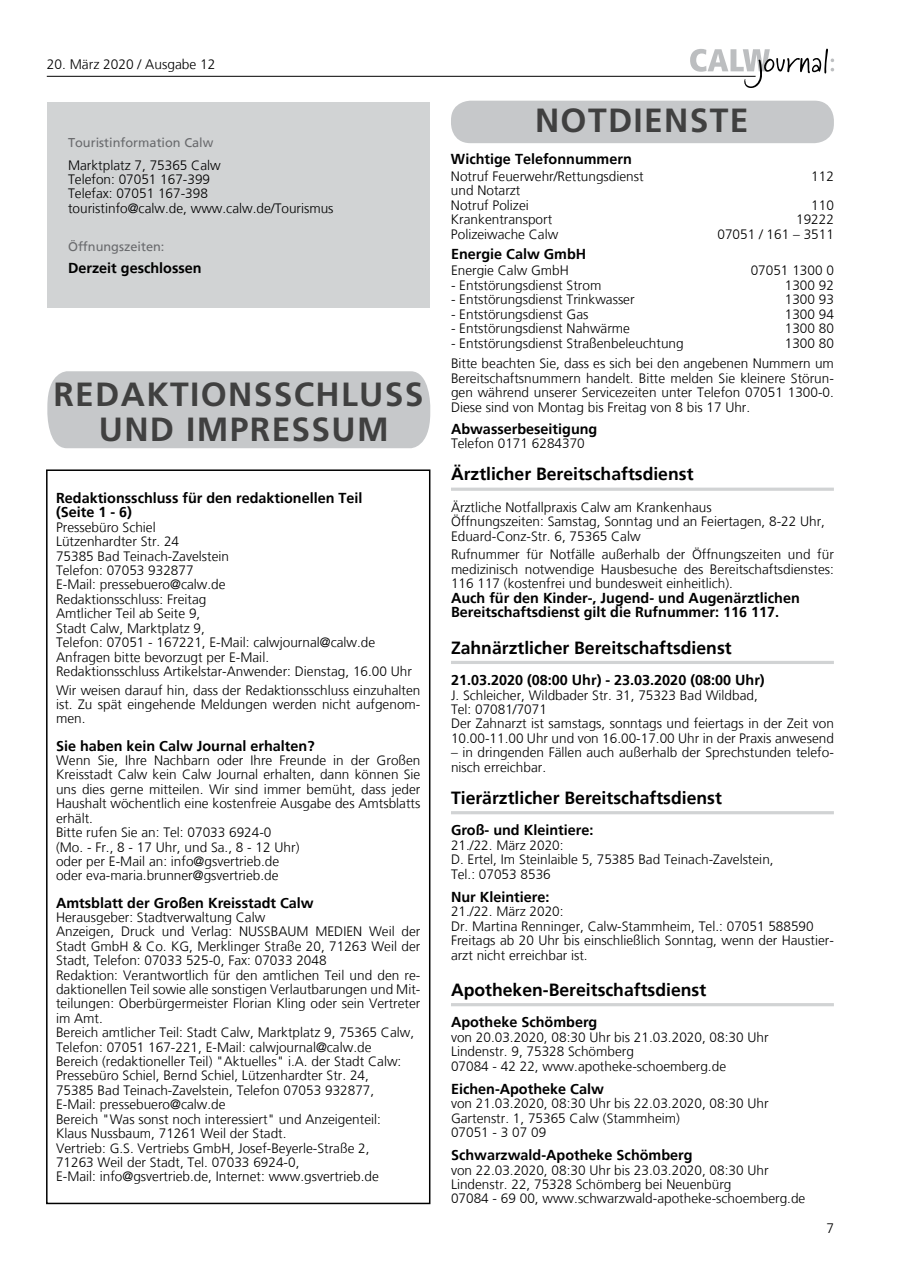
<style>
.page{position:relative;width:902px;height:1280px;background:#fff}
.page>*{position:absolute;margin:0;border:0;box-sizing:border-box;transform-origin:0 0}
.t1{font:700 33.6px/34.5px "Frutiger";letter-spacing:.04em;color:#404040;text-align:center}
.t2{font:700 17.55px "Frutiger";color:#000}
.t3{font:700 14.4px/14.4px "Frutiger";color:#000}
.t4{font:300 13.65px/14.4px "Frutiger";color:#000}
.t5{font:12.75px "Frutiger";color:#696a6d}
</style>
<div class="page">
<svg style="left:690px;top:48px;width:144px;height:40px"></svg>
<hr style="left:47px;top:76px;width:708px;height:1px;background:#000">
<hr style="left:451px;top:488px;width:382px;height:3px;background:#d1d3d4">
<hr style="left:451px;top:661px;width:382px;height:3px;background:#d1d3d4">
<hr style="left:451px;top:811px;width:382px;height:3px;background:#d1d3d4">
<hr style="left:451px;top:1003px;width:382px;height:3px;background:#d1d3d4">
<div style="left:451px;top:101px;width:382px;height:42px;background:#c6c8ca;border-radius:19px"></div>
<div style="left:47px;top:102px;width:382px;height:206px;background:#d1d3d4"></div>
<div style="left:46px;top:469px;width:384px;height:735px;border:2px solid #000"></div>
<div style="left:47px;top:371px;width:383px;height:77px;background:#c6c8ca"></div>
<p class="t4" style="left:47px;top:57px;width:170px">20. März 2020 / Ausgabe 12</p>
<p class="t5" style="left:68px;top:135px;width:147px">Touristinformation Calw</p>
<p class="t4" style="left:68px;top:158px;width:267px">Marktplatz 7, 75365 Calw<br>Telefon: 07051 167-399<br>Telefax: 07051 167-398<br>touristinfo@calw.de, www.calw.de/Tourismus</p>
<p class="t5" style="left:68px;top:239px;width:98px">Öffnungszeiten:</p>
<p class="t3" style="left:68px;top:260px;width:135px">Derzeit geschlossen</p>
<h1 class="t1" style="left:53px;top:377px;width:371px">REDAKTIONSSCHLUSS<br>UND IMPRESSUM</h1>
<p class="t3" style="left:56px;top:491px;width:308px">Redaktionsschluss für den redaktionellen Teil (Seite 1 - 6)</p>
<p class="t4" style="left:56px;top:520px;width:357px">Pressebüro Schiel<br>Lützenhardter Str. 24<br>75385 Bad Teinach-Zavelstein<br>Telefon: 07053 932877<br>E-Mail: pressebuero@calw.de<br>Redaktionsschluss: Freitag<br>Amtlicher Teil ab Seite 9,<br>Stadt Calw, Marktplatz 9,<br>Telefon: 07051 - 167221, E-Mail: calwjournal@calw.de Anfragen bitte bevorzugt per E-Mail.<br>Redaktionsschluss Artikelstar-Anwender: Dienstag, 16.00 Uhr</p>
<p class="t4" style="left:56px;top:683px;width:366px;text-align:justify">Wir weisen darauf hin, dass der Redaktionsschluss einzuhalten ist. Zu spät eingehende Meldungen werden nicht aufgenom&shy;men.</p>
<p class="t3" style="left:56px;top:738px;width:260px">Sie haben kein Calw Journal erhalten?</p>
<p class="t4" style="left:56px;top:753px;width:366px">Wenn Sie, Ihre Nachbarn oder Ihre Freunde in der Großen Kreisstadt Calw kein Calw Journal erhalten, dann können Sie uns dies gerne mitteilen. Wir sind immer bemüht, dass jeder Haushalt wöchentlich eine kostenfreie Ausgabe des Amtsblatts erhält.<br>Bitte rufen Sie an: Tel: 07033 6924-0<br>(Mo. - Fr., 8 - 17 Uhr, und Sa., 8 - 12 Uhr)<br>oder per E-Mail an: info@gsvertrieb.de<br>oder eva-maria.brunner@gsvertrieb.de</p>
<p class="t3" style="left:56px;top:895px;width:259px">Amtsblatt der Großen Kreisstadt Calw</p>
<p class="t4" style="left:56px;top:910px;width:366px">Herausgeber: Stadtverwaltung Calw<br>Anzeigen, Druck und Verlag: NUSSBAUM MEDIEN Weil der Stadt GmbH &amp; Co. KG, Merklinger Straße 20, 71263 Weil der Stadt, Telefon: 07033 525-0, Fax: 07033 2048<br>Redaktion: Verantwortlich für den amtlichen Teil und den re&shy;daktionellen Teil sowie alle sonstigen Verlautbarungen und Mit&shy;teilungen: Oberbürgermeister Florian Kling oder sein Vertreter im Amt.<br>Bereich amtlicher Teil: Stadt Calw, Marktplatz 9, 75365 Calw, Telefon: 07051 167-221, E-Mail: calwjournal@calw.de<br>Bereich (redaktioneller Teil) "Aktuelles" i.A. der Stadt Calw:<br>Pressebüro Schiel, Bernd Schiel, Lützenhardter Str. 24,<br>75385 Bad Teinach-Zavelstein, Telefon 07053 932877,<br>E-Mail: pressebuero@calw.de<br>Bereich "Was sonst noch interessiert" und Anzeigenteil:<br>Klaus Nussbaum, 71261 Weil der Stadt.<br>Vertrieb: G.S. Vertriebs GmbH, Josef-Beyerle-Straße 2,<br>71263 Weil der Stadt, Tel. 07033 6924-0,<br>E-Mail: info@gsvertrieb.de, Internet: www.gsvertrieb.de</p>
<h1 class="t1" style="left:535px;top:103px;width:215px">NOTDIENSTE</h1>
<p class="t3" style="left:451px;top:152px;width:182px">Wichtige Telefonnummern</p>
<p class="t4" style="left:451px;top:169px;width:194px">Notruf Feuerwehr/Rettungsdienst</p>
<p class="t4" style="left:811px;top:169px;width:24px">112</p>
<p class="t4" style="left:451px;top:183px;width:79px">und Notarzt<br>Notruf Polizei</p>
<p class="t4" style="left:811px;top:198px;width:24px">110</p>
<p class="t4" style="left:451px;top:212px;width:103px">Krankentransport</p>
<p class="t4" style="left:796px;top:212px;width:39px">19222</p>
<p class="t4" style="left:451px;top:227px;width:109px">Polizeiwache Calw</p>
<p class="t4" style="left:717px;top:227px;width:118px">07051 / 161 – 3511</p>
<p class="t3" style="left:451px;top:246px;width:137px">Energie Calw GmbH</p>
<p class="t4" style="left:451px;top:263px;width:119px">Energie Calw GmbH</p>
<p class="t4" style="left:750px;top:263px;width:85px">07051 1300 0</p>
<p class="t4" style="left:451px;top:278px;width:152px">- Entstörungsdienst Strom</p>
<p class="t4" style="left:784px;top:278px;width:51px">1300 92</p>
<p class="t4" style="left:451px;top:292px;width:185px">- Entstörungsdienst Trinkwasser</p>
<p class="t4" style="left:784px;top:292px;width:51px">1300 93</p>
<p class="t4" style="left:451px;top:307px;width:139px">- Entstörungsdienst Gas</p>
<p class="t4" style="left:784px;top:307px;width:51px">1300 94</p>
<p class="t4" style="left:451px;top:321px;width:180px">- Entstörungsdienst Nahwärme</p>
<p class="t4" style="left:784px;top:321px;width:51px">1300 80</p>
<p class="t4" style="left:451px;top:336px;width:234px">- Entstörungsdienst Straßenbeleuchtung</p>
<p class="t4" style="left:451px;top:332px;width:384px;line-height:20.9px;text-align:right">1300 80<br>Bitte beachten Sie, dass es sich bei den angebenen Nummern um</p>
<p class="t4" style="left:451px;top:371px;width:384px;text-align:justify">Bereitschaftsnummern handelt. Bitte melden Sie kleinere Störun&shy;gen während unserer Servicezeiten unter Telefon 07051 1300-0.<br>Diese sind von Montag bis Freitag von 8 bis 17 Uhr.</p>
<p class="t3" style="left:451px;top:422px;width:148px">Abwasserbeseitigung</p>
<p class="t4" style="left:451px;top:436px;width:135px">Telefon 0171 6284370</p>
<p class="t2" style="left:451px;top:464px;width:244px">Ärztlicher Bereitschaftsdienst</p>
<p class="t4" style="left:451px;top:500px;width:375px">Ärztliche Notfallpraxis Calw am Krankenhaus<br>Öffnungszeiten: Samstag, Sonntag und an Feiertagen, 8-22 Uhr,<br>Eduard-Conz-Str. 6, 75365 Calw</p>
<p class="t4" style="left:451px;top:547px;width:384px;text-align:justify">Rufnummer für Notfälle außerhalb der Öffnungszeiten und für medizinisch notwendige Hausbesuche des Bereitschaftsdienstes:<br>116 117 (kostenfrei und bundesweit einheitlich).</p>
<p class="t3" style="left:451px;top:590px;width:350px">Auch für den Kinder-, Jugend- und Augenärztlichen<br>Bereitschaftsdienst gilt die Rufnummer: 116 117.</p>
<p class="t2" style="left:451px;top:637px;width:282px">Zahnärztlicher Bereitschaftsdienst</p>
<p class="t3" style="left:451px;top:673px;width:315px">21.03.2020 (08:00 Uhr) - 23.03.2020 (08:00 Uhr)</p>
<p class="t4" style="left:451px;top:688px;width:384px">J. Schleicher, Wildbader Str. 31, 75323 Bad Wildbad,<br>Tel: 07081/7071<br>Der Zahnarzt ist samstags, sonntags und feiertags in der Zeit von 10.00-11.00 Uhr und von 16.00-17.00 Uhr in der Praxis anwesend</p>
<p class="t4" style="left:451px;top:745px;width:384px">– in dringenden Fällen auch außerhalb der Sprechstunden telefo&shy;nisch erreichbar.</p>
<p class="t2" style="left:451px;top:787px;width:272px">Tierärztlicher Bereitschaftsdienst</p>
<p class="t3" style="left:451px;top:823px;width:144px">Groß- und Kleintiere:</p>
<p class="t4" style="left:451px;top:838px;width:324px">21./22. März 2020:<br>D. Ertel, Im Steinlaible 5, 75385 Bad Teinach-Zavelstein,<br>Tel.: 07053 8536</p>
<p class="t3" style="left:451px;top:889px;width:100px">Nur Kleintiere:</p>
<p class="t4" style="left:451px;top:904px;width:384px">21./22. März 2020:<br>Dr. Martina Renninger, Calw-Stammheim, Tel.: 07051 588590<br>Freitags ab 20 Uhr bis einschließlich Sonntag, wenn der Haustier&shy;arzt nicht erreichbar ist.</p>
<p class="t2" style="left:451px;top:979px;width:257px">Apotheken-Bereitschaftsdienst</p>
<p class="t3" style="left:451px;top:1015px;width:148px">Apotheke Schömberg</p>
<p class="t4" style="left:451px;top:1030px;width:319px">von 20.03.2020, 08:30 Uhr bis 21.03.2020, 08:30 Uhr<br>Lindenstr. 9, 75328 Schömberg<br>07084 - 42 22, www.apotheke-schoemberg.de</p>
<p class="t3" style="left:451px;top:1081px;width:154px">Eichen-Apotheke Calw</p>
<p class="t4" style="left:451px;top:1096px;width:319px">von 21.03.2020, 08:30 Uhr bis 22.03.2020, 08:30 Uhr<br>Gartenstr. 1, 75365 Calw (Stammheim)<br>07051 - 3 07 09</p>
<p class="t3" style="left:451px;top:1148px;width:243px">Schwarzwald-Apotheke Schömberg</p>
<p class="t4" style="left:451px;top:1162px;width:356px">von 22.03.2020, 08:30 Uhr bis 23.03.2020, 08:30 Uhr<br>Lindenstr. 22, 75328 Schömberg bei Neuenbürg<br>07084 - 69 00, www.schwarzwald-apotheke-schoemberg.de</p>
<p class="t4" style="left:826px;top:1221px;width:9px">7</p>
</div>
